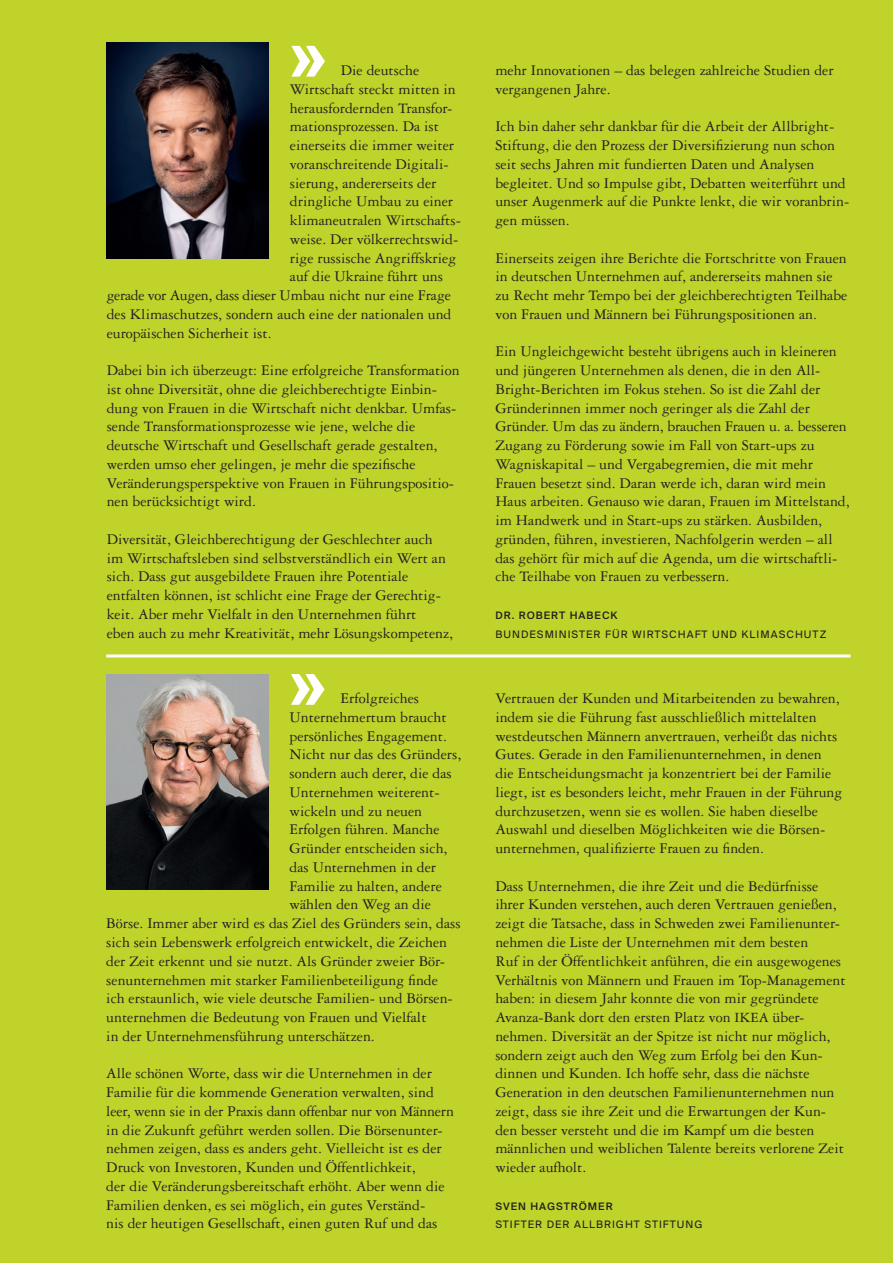
<style>
.page{position:relative;width:893px;height:1263px;background:#c0d32b}
.page>*{position:absolute;margin:0;border:0;box-sizing:border-box;transform-origin:0 0}
.Brödtext{font:72px "Suisse BP Intl Antique";color:#fff}
.Brödtext-2{font:15.75px/18.8px "Garamond 3 LT Std";color:#231f20}
.Brödtext-3{font:15.75px "Garamond 3 LT Std";letter-spacing:-.02em;color:#231f20}
.Brödtext-4{font:11.25px "Suisse BP Intl";letter-spacing:.09em;color:#231f20}
.Brödtext-5{font:500 11.25px "Suisse BP Intl";letter-spacing:.09em;color:#231f20}
.s1{font-size:15px}
</style>
<div class="page">
<img style="left:107px;top:43px;width:162px;height:215px">
<img style="left:106px;top:674px;width:162px;height:216px">
<hr style="left:106px;top:654px;width:744px;height:3px;background:#fff">
<p class="Brödtext" style="left:290px;top:12px;width:37px">»</p>
<p class="Brödtext-2" style="left:341px;top:61px;width:80px">Die deutsche</p>
<p class="Brödtext-2" style="left:290px;top:80px;width:167px">Wirtschaft steckt mitten in</p>
<p class="Brödtext-2" style="left:290px;top:98px;width:164px">herausfordernden Transfor-</p>
<p class="Brödtext-2" style="left:290px;top:117px;width:151px">mationsprozessen. Da ist</p>
<p class="Brödtext-2" style="left:290px;top:136px;width:166px">einerseits die immer weiter</p>
<p class="Brödtext-2" style="left:290px;top:155px;width:160px">voranschreitende Digitali-</p>
<p class="Brödtext-2" style="left:290px;top:173px;width:148px">sierung, andererseits der</p>
<p class="Brödtext-2" style="left:290px;top:192px;width:165px">dringliche Umbau zu einer</p>
<p class="Brödtext-2" style="left:290px;top:211px;width:173px">klimaneutralen Wirtschafts-</p>
<p class="Brödtext-2" style="left:290px;top:230px;width:170px">weise. Der völkerrechtswid-</p>
<p class="Brödtext-2" style="left:290px;top:248px;width:168px">rige russische Angriffskrieg</p>
<p class="Brödtext-2" style="left:290px;top:267px;width:155px">auf die Ukraine führt uns</p>
<p class="Brödtext-3" style="left:107px;top:287px;width:346px">gerade vor Augen, dass dieser Umbau nicht nur eine Frage</p>
<p class="Brödtext-2" style="left:107px;top:305px;width:346px">des Klimaschutzes, sondern auch eine der nationalen und</p>
<p class="Brödtext-2" style="left:107px;top:323px;width:166px">europäischen Sicherheit ist.</p>
<p class="Brödtext-2" style="left:107px;top:361px;width:354px">Dabei bin ich überzeugt: Eine erfolgreiche Transformation ist ohne Diversität, ohne die gleichberechtigte Einbin&shy;dung von Frauen in die Wirtschaft nicht denkbar. Umfas&shy;sende Transformationsprozesse wie jene, welche die deutsche Wirtschaft und Gesellschaft gerade gestalten, werden umso eher gelingen, je mehr die spezifische Veränderungsperspektive von Frauen in Führungspositio&shy;nen berücksichtigt wird.</p>
<p class="Brödtext-2" style="left:107px;top:530px;width:348px">Diversität, Gleichberechtigung der Geschlechter auch im Wirtschaftsleben sind selbstverständlich ein Wert an sich. Dass gut ausgebildete Frauen ihre Potentiale entfalten können, ist schlicht eine Frage der Gerechtig&shy;keit. Aber mehr Vielfalt in den Unternehmen führt<br>eben auch zu mehr Kreativität, mehr Lösungskompetenz,</p>
<p class="Brödtext" style="left:290px;top:640px;width:37px">»</p>
<p class="Brödtext-2" style="left:340px;top:689px;width:80px">Erfolgreiches</p>
<p class="Brödtext-2" style="left:290px;top:708px;width:159px">Unternehmertum braucht</p>
<p class="Brödtext-2" style="left:290px;top:727px;width:159px">persönliches Engagement.</p>
<p class="Brödtext-2" style="left:290px;top:745px;width:173px">Nicht nur das des Gründers,</p>
<p class="Brödtext-2" style="left:290px;top:764px;width:164px">sondern auch derer, die das</p>
<p class="Brödtext-2" style="left:290px;top:783px;width:150px">Unternehmen weiterent-</p>
<p class="Brödtext-2" style="left:290px;top:802px;width:134px">wickeln und zu neuen</p>
<p class="Brödtext-2" style="left:290px;top:820px;width:152px">Erfolgen führen. Manche</p>
<p class="Brödtext-2" style="left:290px;top:839px;width:159px">Gründer entscheiden sich,</p>
<p class="Brödtext-2" style="left:290px;top:858px;width:148px">das Unternehmen in der</p>
<p class="Brödtext-2" style="left:290px;top:877px;width:154px">Familie zu halten, andere</p>
<p class="Brödtext-2" style="left:290px;top:895px;width:143px">wählen den Weg an die</p>
<p class="Brödtext-2" style="left:106px;top:914px;width:356px">Börse. Immer aber wird es das Ziel des Gründers sein, dass</p>
<p class="Brödtext-2" style="left:106px;top:933px;width:342px">sich sein Lebenswerk erfolgreich entwickelt, die Zeichen</p>
<p class="Brödtext-2" style="left:106px;top:952px;width:340px">der Zeit erkennt und sie nutzt. Als Gründer zweier Bör-</p>
<p class="Brödtext-2" style="left:106px;top:970px;width:333px">senunternehmen mit starker Familienbeteiligung finde</p>
<p class="Brödtext-2" style="left:106px;top:989px;width:348px">ich erstaunlich, wie viele deutsche Familien- und Börsen-</p>
<p class="Brödtext-2" style="left:106px;top:1008px;width:322px">unternehmen die Bedeutung von Frauen und Vielfalt</p>
<p class="Brödtext-2" style="left:106px;top:1027px;width:270px">in der Unternehmensführung unterschätzen.</p>
<p class="Brödtext-2" style="left:106px;top:1064px;width:349px">Alle schönen Worte, dass wir die Unternehmen in der Familie für die kommende Generation verwalten, sind leer, wenn sie in der Praxis dann offenbar nur von Männern in die Zukunft geführt werden sollen. Die Börsenunter&shy;nehmen zeigen, dass es anders geht. Vielleicht ist es der Druck von Investoren, Kunden und Öffentlichkeit,<br>der die Veränderungsbereitschaft erhöht. Aber wenn die Familien denken, es sei möglich, ein gutes Verständ-<br>nis der heutigen Gesellschaft, einen guten Ruf und das</p>
<p class="Brödtext-2" style="left:495px;top:61px;width:340px">mehr Innovationen – das belegen zahlreiche Studien der vergangenen Jahre.</p>
<p class="Brödtext-2" style="left:495px;top:117px;width:355px">Ich bin daher sehr dankbar für die Arbeit der Allbright-Stiftung, die den Prozess der Diversifizierung nun schon seit sechs Jahren mit fundierten Daten und Analysen begleitet. Und so Impulse gibt, Debatten weiterführt und unser Augenmerk auf die Punkte lenkt, die wir voranbrin&shy;gen müssen.</p>
<p class="Brödtext-2" style="left:495px;top:248px;width:353px">Einerseits zeigen ihre Berichte die Fortschritte von Frauen in deutschen Unternehmen auf, andererseits mahnen sie zu Recht mehr Tempo bei der gleichberechtigten Teilhabe von Frauen und Männern bei Führungspositionen an.</p>
<p class="Brödtext-2" style="left:495px;top:342px;width:356px">Ein Ungleichgewicht besteht übrigens auch in kleineren und jüngeren Unternehmen als denen, die in den All-Bright-Berichten im Fokus stehen. So ist die Zahl der Gründerinnen immer noch geringer als die Zahl der Gründer. Um das zu ändern, brauchen Frauen u. a. besseren Zugang zu Förderung sowie im Fall von Start-ups zu Wagniskapital – und Vergabegremien, die mit mehr Frauen besetzt sind. Daran werde ich, daran wird mein Haus arbeiten. Genauso wie daran, Frauen im Mittelstand, im Handwerk und in Start-ups zu stärken. Ausbilden, gründen, führen, investieren, Nachfolgerin werden – all das gehört für mich auf die Agenda, um die wirtschaftli&shy;che Teilhabe von Frauen zu verbessern.</p>
<p class="Brödtext-5" style="left:495px;top:608px;width:124px">DR. ROBERT HABECK</p>
<p class="Brödtext-4" style="left:495px;top:627px;width:332px">BUNDESMINISTER FÜR WIRTSCHAFT UND KLIMASCHUTZ</p>
<p class="Brödtext-2" style="left:495px;top:689px;width:348px">Vertrauen der Kunden und Mitarbeitenden zu bewahren, indem sie die Führung fast ausschließlich mittelalten westdeutschen Männern anvertrauen, verheißt das nichts Gutes. Gerade in den Familienunternehmen, in denen die Entscheidungsmacht ja konzentriert bei der Familie liegt, ist es besonders leicht, mehr Frauen in der Führung durchzusetzen, wenn sie es wollen. Sie haben dieselbe Auswahl und dieselben Möglichkeiten wie die Börsen&shy;unternehmen, qualifizierte Frauen zu finden.</p>
<p class="Brödtext-2" style="left:495px;top:877px;width:352px">Dass Unternehmen, die ihre Zeit und die Bedürfnisse ihrer Kunden verstehen, auch deren Vertrauen genießen, zeigt die Tatsache, dass in Schweden zwei Familienunter&shy;nehmen die Liste der Unternehmen mit dem besten<br>Ruf in der Öffentlichkeit anführen, die ein ausgewogenes Verhältnis von Männern und Frauen im Top-Management haben: in diesem Jahr konnte die von mir gegründete Avanza-Bank dort den ersten Platz von <span class="s1">IKEA</span> über&shy;nehmen. Diversität an der Spitze ist nicht nur möglich, sondern zeigt auch den Weg zum Erfolg bei den Kun&shy;dinnen und Kunden. Ich hoffe sehr, dass die nächste Generation in den deutschen Familienunternehmen nun zeigt, dass sie ihre Zeit und die Erwartungen der Kun&shy;den besser versteht und die im Kampf um die besten männlichen und weiblichen Talente bereits verlorene Zeit wieder aufholt.</p>
<p class="Brödtext-5" style="left:495px;top:1199px;width:119px">SVEN HAGSTRÖMER</p>
<p class="Brödtext-4" style="left:495px;top:1218px;width:209px">STIFTER DER ALLBRIGHT STIFTUNG</p>
</div>
